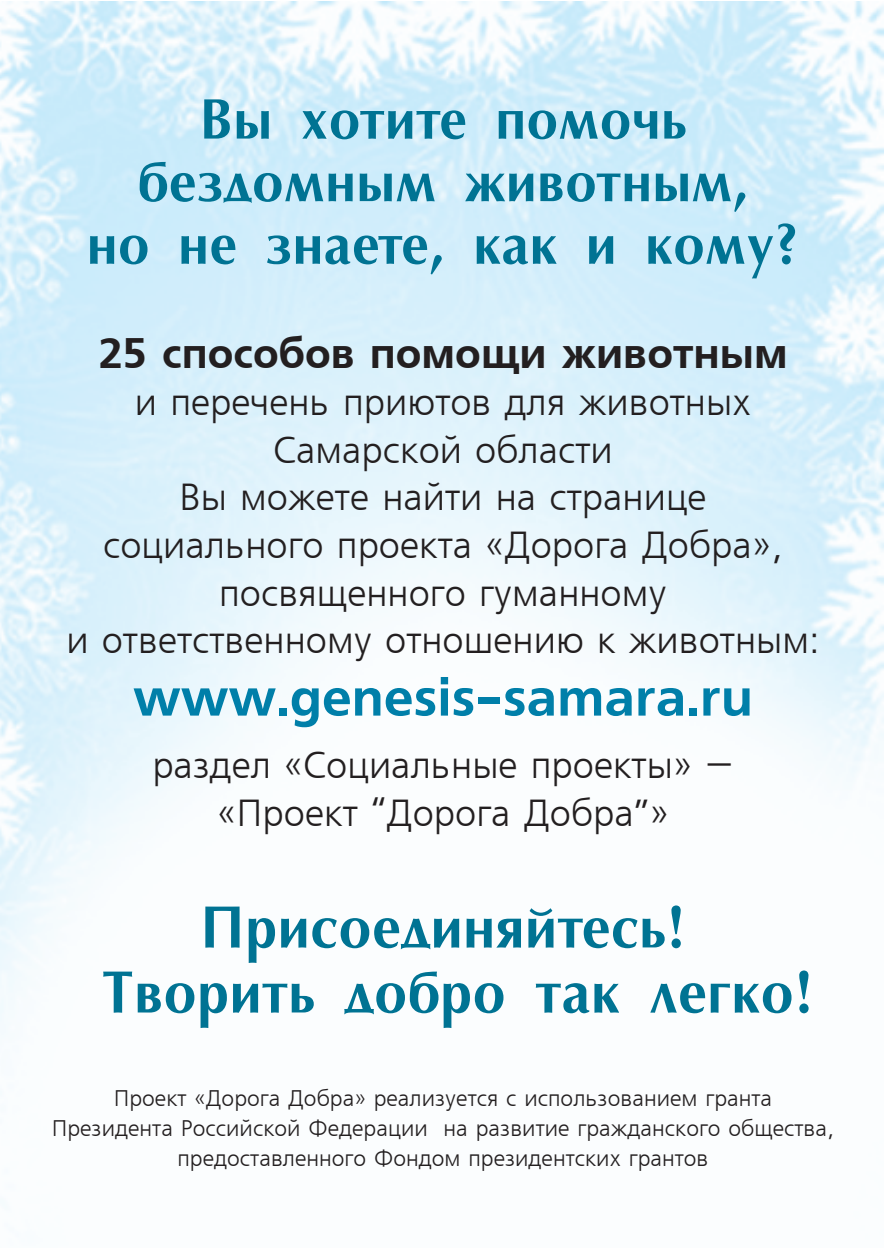
<style>
.page{position:relative;width:886px;height:1248px;background:#fff}
.page>*{position:absolute;margin:0;border:0;box-sizing:border-box;transform-origin:0 0}
.t1{font:700 60px "AG Optima Cyr";letter-spacing:.02em;color:#007393;scale:.94 1}
.t2{font:700 57.5px/62.5px "AG Optima Cyr";letter-spacing:.02em;color:#007393;text-align:center;scale:.94 1}
.число_красное{font:52.5px "AXP Free Set C Bold";color:#007fa9}
.число_красное-2{font:42.5px "AXP Free Set C Bold";color:#231f20}
.число_красное-3{font:37.5px/47.5px "Free Set CTT";color:#231f20;text-align:center}
.число_красное-4{font:22.5px/30px "Free Set CTT";color:#231f20;text-align:center}
</style>
<div class="page">
<img style="left:0;top:1px;width:884px;height:1034px">
<p class="t2" style="left:87px;top:89px;width:759px">Вы хотите помочь бездомным животным,<br>но не знаете, как и кому?</p>
<p class="число_красное-2" style="left:98px;top:329px;width:691px">25 способов помощи животным</p>
<p class="число_красное-3" style="left:66px;top:380px;width:755px">и перечень приютов для животных<br>Самарской области<br>Вы можете найти на странице социального проекта «Дорога Добра», посвященного гуманному<br>и ответственному отношению к животным:</p>
<p class="число_красное" style="left:133px;top:667px;width:621px">www.genesis-samara.ru</p>
<p class="число_красное-3" style="left:152px;top:743px;width:583px">раздел «Социальные проекты» –</p>
<p class="число_красное-3" style="left:217px;top:790px;width:453px">«Проект “Дорога Добра”»</p>
<p class="t1" style="left:200px;top:894px;width:517px">Присоединяйтесь!</p>
<p class="t1" style="left:102px;top:959px;width:758px">Творить добро так легко!</p>
<p class="число_красное-4" style="left:52px;top:1084px;width:784px">Проект «Дорога Добра» реализуется с использованием гранта<br>Президента Российской Федерации на развитие гражданского общества, предоставленного Фондом президентских грантов</p>
</div>
